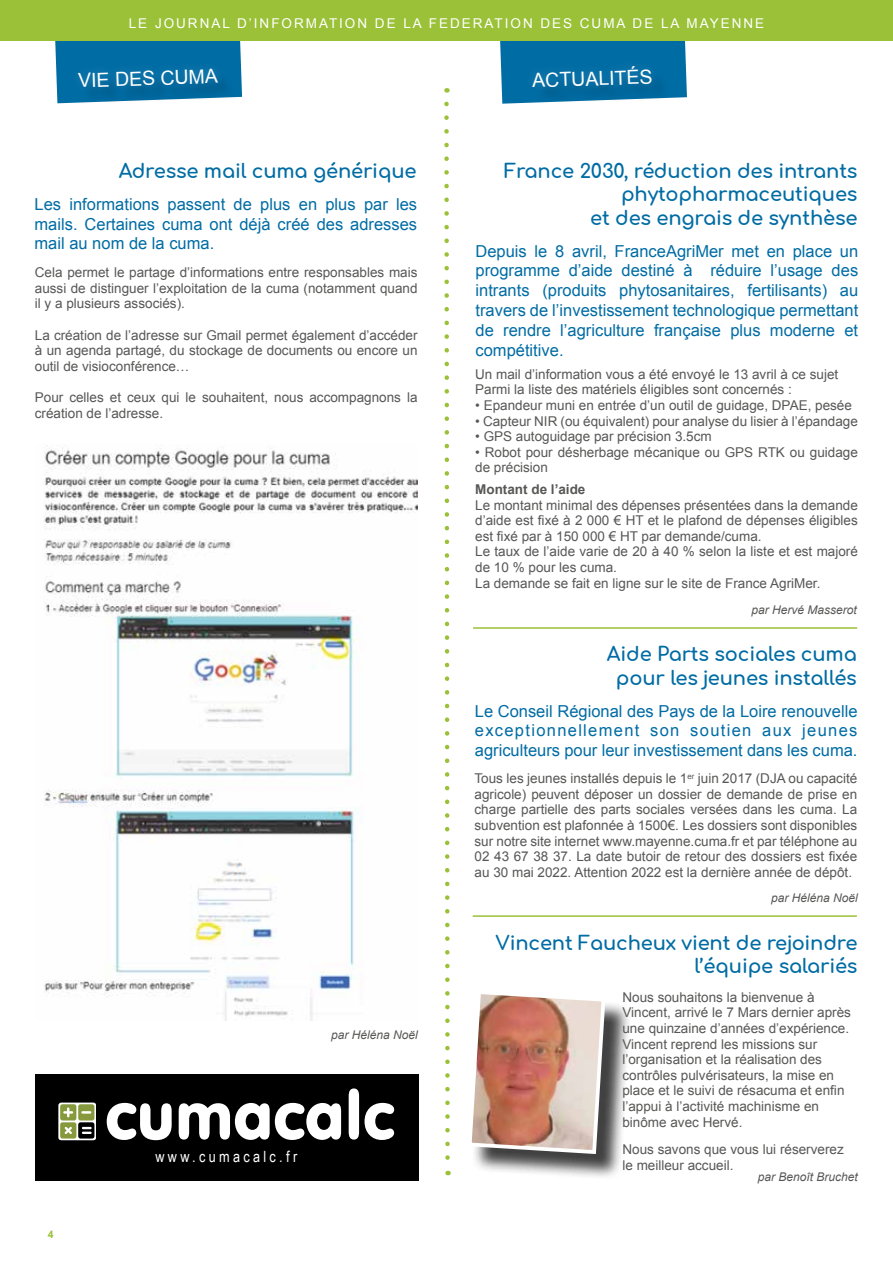
<style>
.page{position:relative;width:893px;height:1263px;background:#fff}
.page>*{position:absolute;margin:0;border:0;box-sizing:border-box;transform-origin:0 0}
.t1{font:700 19.5px/23.4px "Comfortaa";letter-spacing:-.01em;color:#006ca4;text-align:right}
.t2{font:19.5px "Arial";color:#fff}
.t3{font:16.5px/19.8px "Arial";color:#006ca4;text-align:justify}
.t4{font:15.45px "Arial Narrow";letter-spacing:.215em;color:#fff}
.t5{font:13.5px/15.6px "Arial";color:#575756}
.t6{font:13.5px "Arial";letter-spacing:.145em;color:#fff}
.t7{font:700 13.5px "Arial";color:#575756}
.t8{font:italic 12px "Arial";color:#575756}
.t9{font:700 10.5px "Arial";color:#9ac137}
</style>
<div class="page">
<svg style="left:54px;top:40px;width:188px;height:63px;background:#1475a6"></svg>
<svg style="left:499px;top:40px;width:188px;height:64px;background:#1677a7"></svg>
<svg style="left:444px;top:101px;width:7px;height:1074px"></svg>
<div style="left:0;top:0;width:893px;height:40px;background:#9ac137"></div>
<img style="left:44px;top:444px;width:374px;height:576px">
<div style="left:471px;top:994px;width:160px;height:186px;background:#000;opacity:.75"></div>
<svg style="left:471px;top:994px;width:136px;height:162px;background:#c5998a"></svg>
<hr style="left:473px;top:627px;width:384px;height:2px;background:#9ac137">
<hr style="left:473px;top:915px;width:384px;height:2px;background:#9ac137">
<div style="left:35px;top:1075px;width:383px;height:106px;background:#000"></div>
<svg style="left:107px;top:1088px;width:287px;height:52px"></svg>
<svg style="left:59px;top:1103px;width:37px;height:37px"></svg>
<p class="t6" style="left:129px;top:14px;width:637px">LE JOURNAL D’INFORMATION DE LA FEDERATION DES CUMA DE LA MAYENNE</p>
<h1 class="t2" style="left:78px;top:68px;width:141px;rotate:-2deg">VIE DES CUMA</h1>
<h1 class="t2" style="left:532px;top:68px;width:122px;rotate:-2deg">ACTUALITÉS</h1>
<h1 class="t1" style="left:119px;top:157px;width:300px">Adresse mail cuma générique</h1>
<p class="t3" style="left:35px;top:194px;width:384px">Les informations passent de plus en plus par les mails. Certaines cuma ont déjà créé des adresses mail au nom de la cuma.</p>
<p class="t5" style="left:35px;top:265px;width:384px;text-align:justify">Cela permet le partage d’informations entre responsables mais aussi de distinguer l’exploitation de la cuma (notamment quand il y a plusieurs associés).</p>
<p class="t5" style="left:35px;top:327px;width:384px;text-align:justify">La création de l’adresse sur Gmail permet également d’accéder à un agenda partagé, du stockage de documents ou encore un outil de visioconférence…</p>
<p class="t5" style="left:35px;top:389px;width:384px">Pour celles et ceux qui le souhaitent, nous accompagnons la création de l’adresse.</p>
<p class="t9" style="left:48px;top:1227px;width:7px">4</p>
<p class="t8" style="left:331px;top:1027px;width:88px">par Héléna Noël</p>
<p class="t4" style="left:155px;top:1145px;width:143px">www.cumacalc.fr</p>
<h1 class="t1" style="left:504px;top:156px;width:355px">France 2030, réduction des intrants phytopharmaceutiques<br>et des engrais de synthèse</h1>
<p class="t3" style="left:476px;top:241px;width:384px">Depuis le 8 avril, FranceAgriMer met en place un programme d’aide destiné à réduire l’usage des intrants (produits phytosanitaires, fertilisants) au travers de l’investissement technologique permettant de rendre l’agriculture française plus moderne et compétitive.</p>
<p class="t5" style="left:475px;top:366px;width:365px">Un mail d’information vous a été envoyé le 13 avril à ce sujet<br>Parmi la liste des matériels éligibles sont concernés :</p>
<p class="t5" style="left:475px;top:398px;width:378px">• Epandeur muni en entrée d’un outil de guidage, DPAE, pesée</p>
<p class="t5" style="left:475px;top:413px;width:384px">• Capteur NIR (ou équivalent) pour analyse du lisier à l’épandage</p>
<p class="t5" style="left:475px;top:429px;width:238px">• GPS autoguidage par précision 3.5cm</p>
<p class="t5" style="left:475px;top:444px;width:384px">• Robot pour désherbage mécanique ou GPS RTK ou guidage de précision</p>
<p class="t7" style="left:475px;top:480px;width:112px">Montant de l’aide</p>
<p class="t5" style="left:475px;top:497px;width:384px">Le montant minimal des dépenses présentées dans la demande d’aide est fixé à 2 000 € HT et le plafond de dépenses éligibles est fixé par à 150 000 € HT par demande/cuma.<br>Le taux de l’aide varie de 20 à 40 % selon la liste et est majoré de 10 % pour les cuma.<br>La demande se fait en ligne sur le site de France AgriMer.</p>
<p class="t8" style="left:751px;top:602px;width:107px">par Hervé Masserot</p>
<h1 class="t1" style="left:607px;top:640px;width:251px;text-align:center">Aide Parts sociales cuma pour les jeunes installés</h1>
<p class="t3" style="left:475px;top:701px;width:384px">Le Conseil Régional des Pays de la Loire renouvelle exceptionnellement son soutien aux jeunes agriculteurs pour leur investissement dans les cuma.</p>
<p class="t5" style="left:475px;top:771px;width:384px;text-align:justify">Tous les jeunes installés depuis le 1<sup>er</sup> juin 2017 (DJA ou capacité agricole) peuvent déposer un dossier de demande de prise en charge partielle des parts sociales versées dans les cuma. La subvention est plafonnée à 1500€. Les dossiers sont disponibles sur notre site internet www.mayenne.cuma.fr et par téléphone au 02 43 67 38 37. La date butoir de retour des dossiers est fixée au 30 mai 2022. Attention 2022 est la dernière année de dépôt.</p>
<p class="t8" style="left:771px;top:889px;width:88px">par Héléna Noël</p>
<h1 class="t1" style="left:495px;top:928px;width:364px">Vincent Faucheux vient de rejoindre l’équipe salariés</h1>
<p class="t5" style="left:622px;top:989px;width:230px">Nous souhaitons la bienvenue à Vincent, arrivé le 7 Mars dernier après une quinzaine d’années d’expérience.<br>Vincent reprend les missions sur l’organisation et la réalisation des contrôles pulvérisateurs, la mise en place et le suivi de résacuma et enfin l’appui à l’activité machinisme en binôme avec Hervé.</p>
<p class="t5" style="left:622px;top:1142px;width:223px">Nous savons que vous lui réserverez le meilleur accueil.</p>
<p class="t8" style="left:758px;top:1168px;width:102px">par Benoît Bruchet</p>
</div>
